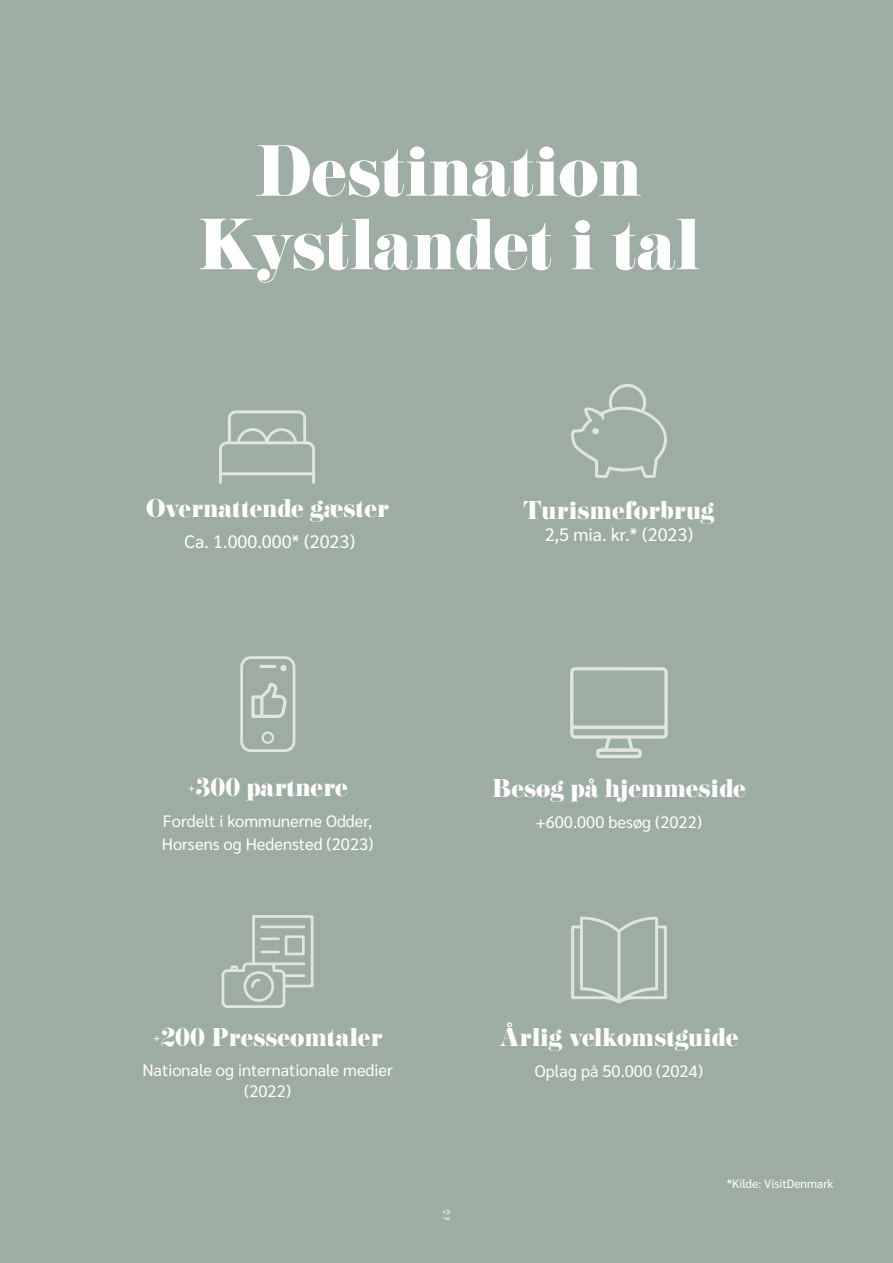
<style>
.page{position:relative;width:893px;height:1263px;background:#9dada4}
.page>*{position:absolute;margin:0;border:0;box-sizing:border-box;transform-origin:0 0}
.t1{font:63px/73.5px "Eloquent JF Pro";color:#fff;text-align:center}
.t2{font:22.5px "Eloquent JF Pro";color:#fff}
.t3{font:18px "Sarabun";color:#fff}
.t4{font:16.5px/21px "Sarabun";color:#fff;text-align:center}
.t5{font:13.5px "Eloquent JF Pro";color:#fff}
.t6{font:12px "Sarabun";color:#fff}
</style>
<div class="page">
<svg style="left:222px;top:915px;width:91px;height:93px"></svg>
<svg style="left:240px;top:656px;width:55px;height:96px"></svg>
<img style="left:219px;top:410px;width:96px;height:74px">
<img style="left:571px;top:916px;width:96px;height:88px">
<svg style="left:570px;top:667px;width:98px;height:91px"></svg>
<img style="left:571px;top:384px;width:96px;height:94px">
<h1 class="t1" style="left:198px;top:137px;width:503px">Destination<br>Kystlandet i tal</h1>
<h2 class="t2" style="left:146px;top:496px;width:244px">Overnattende gæster</h2>
<p class="t3" style="left:185px;top:531px;width:172px">Ca. 1.000.000* (2023)</p>
<h2 class="t2" style="left:523px;top:498px;width:193px">Turismeforbrug</h2>
<p class="t3" style="left:545px;top:524px;width:150px">2,5 mia. kr.* (2023)</p>
<h2 class="t2" style="left:188px;top:775px;width:162px">+300 partnere</h2>
<p class="t4" style="left:162px;top:810px;width:213px;line-height:22.5px;text-align:left">Fordelt i kommunerne Odder,<br>Horsens og Hedensted (2023)</p>
<h2 class="t2" style="left:492px;top:776px;width:255px">Besøg på hjemmeside</h2>
<p class="t4" style="left:536px;top:812px;width:168px">+600.000 besøg (2022)</p>
<h2 class="t2" style="left:153px;top:1025px;width:232px">+200 Presseomtaler</h2>
<p class="t4" style="left:142px;top:1060px;width:252px">Nationale og internationale medier (2022)</p>
<p class="t5" style="left:442px;top:1207px;width:10px">2</p>
<h2 class="t2" style="left:500px;top:1025px;width:240px">Årlig velkomstguide</h2>
<p class="t4" style="left:535px;top:1061px;width:169px">Oplag på 50.000 (2024)</p>
<p class="t6" style="left:727px;top:1176px;width:108px">*Kilde: VisitDenmark</p>
</div>
